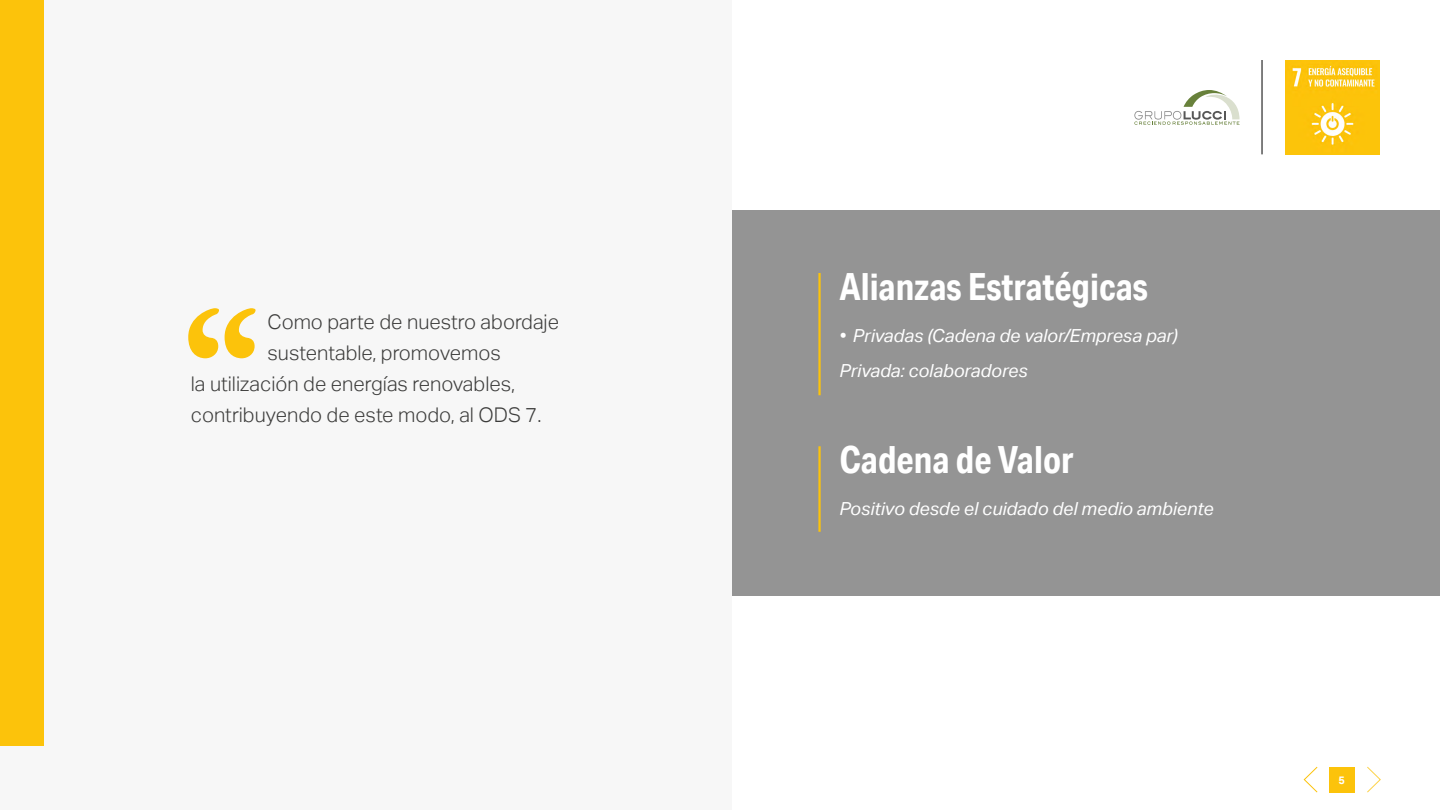
<style>
.page{position:relative;width:1440px;height:810px;background:#fff}
.page>*{position:absolute;margin:0;border:0;box-sizing:border-box;transform-origin:0 0}
.t1{font:700 37.5px "Aktiv Grotesk Cd";color:#fff}
.t2{font:300 20.25px "Aktiv Grotesk";color:#3c3c3b}
.t3{font:italic 18px/35.2px "Aktiv Grotesk";color:#fff}
.t4{font:700 10.88px "Aktiv Grotesk";color:#fff}
</style>
<div class="page">
<div style="left:1329px;top:767px;width:25px;height:26px;background:#fcc30b"></div>
<img style="left:1285px;top:60px;width:95px;height:95px">
<hr style="left:1262px;top:60px;width:1px;height:94px;background:#000">
<svg style="left:1303px;top:766px;width:15px;height:27px"></svg>
<svg style="left:1367px;top:766px;width:14px;height:27px"></svg>
<svg style="left:1134px;top:90px;width:106px;height:35px"></svg>
<div style="left:0;top:0;width:732px;height:810px;background:#f7f7f7"></div>
<div style="left:0;top:0;width:44px;height:746px;background:#fcc30b"></div>
<div style="left:732px;top:210px;width:708px;height:385px;background:#949494"></div>
<svg style="left:188px;top:308px;width:68px;height:50px"></svg>
<hr style="left:818px;top:273px;width:3px;height:122px;background:#fcc30b">
<hr style="left:818px;top:446px;width:3px;height:86px;background:#fcc30b">
<p class="t2" style="left:268px;top:310px;width:293px">Como parte de nuestro abordaje</p>
<p class="t2" style="left:268px;top:341px;width:235px">sustentable, promovemos</p>
<p class="t2" style="left:191px;top:372px;width:326px">la utilización de energías renovables,</p>
<p class="t2" style="left:191px;top:403px;width:352px">contribuyendo de este modo, al ODS 7.</p>
<h1 class="t1" style="left:839px;top:263px;width:310px">Alianzas Estratégicas</h1>
<p class="t3" style="left:839px;top:318px;width:340px">• Privadas (Cadena de valor/Empresa par)<br>Privada: colaboradores</p>
<h1 class="t1" style="left:839px;top:437px;width:236px">Cadena de Valor</h1>
<p class="t3" style="left:839px;top:491px;width:376px">Positivo desde el cuidado del medio ambiente</p>
<p class="t4" style="left:1338px;top:774px;width:8px">5</p>
</div>
